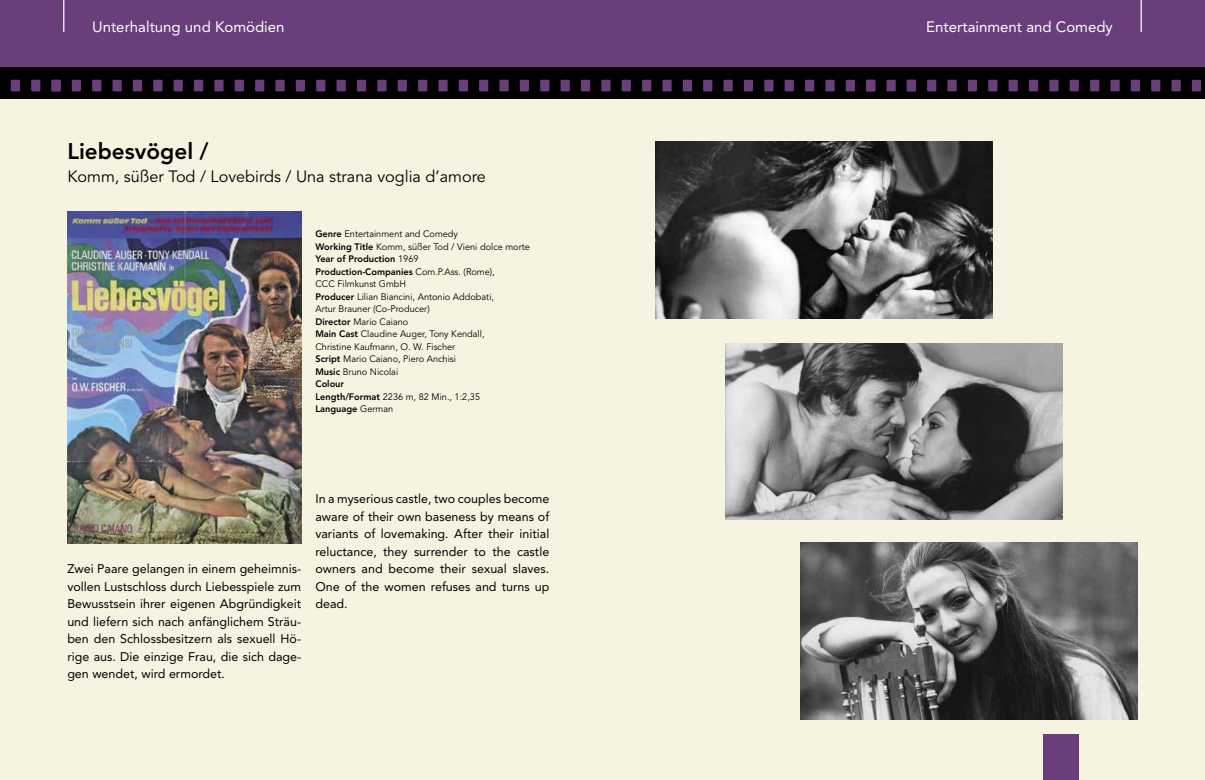
<style>
.page{position:relative;width:1205px;height:780px;background:#fff}
.page>*{position:absolute;margin:0;border:0;box-sizing:border-box;transform-origin:0 0}
.t1{font:800 22.5px "Avenir";color:#000}
.t2{font:16.25px "Avenir LT Pro";color:#000}
.t3{font:15px "Avenir";color:#fff}
.t4{font:12.5px/17.5px "Avenir";color:#000;text-align:justify}
.t5{font:9.38px/12.5px "Avenir LT Pro";color:#000}
.t6{font:800 9.38px/12.5px "Avenir";color:#000}
.s1{font-family:"Avenir";font-weight:800}
.s2{font-family:"Avenir LT Pro";font-weight:400}
</style>
<div class="page">
<div style="left:0;top:99px;width:1205px;height:681px;background:#f6f4e0"></div>
<div style="left:0;top:0;width:1205px;height:67px;background:#6a3d7b"></div>
<hr style="left:63px;top:0;width:1px;height:32px;background:#fff">
<hr style="left:1140px;top:0;width:2px;height:32px;background:#fff">
<div style="left:0;top:67px;width:1205px;height:32px;background:#000"></div>
<div style="left:1044px;top:733px;width:35px;height:47px;background:#6a3d7b"></div>
<div style="left:72px;top:80px;width:9px;height:11px;background:#6a3d7b"></div>
<div style="left:92px;top:80px;width:9px;height:11px;background:#6a3d7b"></div>
<div style="left:11px;top:80px;width:9px;height:11px;background:#6a3d7b"></div>
<div style="left:31px;top:80px;width:9px;height:11px;background:#6a3d7b"></div>
<div style="left:52px;top:80px;width:9px;height:11px;background:#6a3d7b"></div>
<div style="left:112px;top:80px;width:10px;height:11px;background:#6a3d7b"></div>
<div style="left:133px;top:80px;width:9px;height:11px;background:#6a3d7b"></div>
<div style="left:153px;top:80px;width:9px;height:11px;background:#6a3d7b"></div>
<div style="left:174px;top:80px;width:9px;height:11px;background:#6a3d7b"></div>
<div style="left:194px;top:80px;width:9px;height:11px;background:#6a3d7b"></div>
<div style="left:214px;top:80px;width:10px;height:11px;background:#6a3d7b"></div>
<div style="left:235px;top:80px;width:9px;height:11px;background:#6a3d7b"></div>
<div style="left:255px;top:80px;width:9px;height:11px;background:#6a3d7b"></div>
<div style="left:275px;top:80px;width:10px;height:11px;background:#6a3d7b"></div>
<div style="left:296px;top:80px;width:9px;height:11px;background:#6a3d7b"></div>
<div style="left:316px;top:80px;width:9px;height:11px;background:#6a3d7b"></div>
<div style="left:336px;top:80px;width:10px;height:11px;background:#6a3d7b"></div>
<div style="left:357px;top:80px;width:9px;height:11px;background:#6a3d7b"></div>
<div style="left:377px;top:80px;width:9px;height:11px;background:#6a3d7b"></div>
<div style="left:398px;top:80px;width:9px;height:11px;background:#6a3d7b"></div>
<div style="left:418px;top:80px;width:9px;height:11px;background:#6a3d7b"></div>
<div style="left:438px;top:80px;width:10px;height:11px;background:#6a3d7b"></div>
<div style="left:459px;top:80px;width:9px;height:11px;background:#6a3d7b"></div>
<div style="left:927px;top:80px;width:9px;height:11px;background:#6a3d7b"></div>
<div style="left:947px;top:80px;width:9px;height:11px;background:#6a3d7b"></div>
<div style="left:886px;top:80px;width:10px;height:11px;background:#6a3d7b"></div>
<div style="left:907px;top:80px;width:9px;height:11px;background:#6a3d7b"></div>
<div style="left:968px;top:80px;width:9px;height:11px;background:#6a3d7b"></div>
<div style="left:988px;top:80px;width:9px;height:11px;background:#6a3d7b"></div>
<div style="left:1008px;top:80px;width:10px;height:11px;background:#6a3d7b"></div>
<div style="left:1029px;top:80px;width:9px;height:11px;background:#6a3d7b"></div>
<div style="left:1049px;top:80px;width:9px;height:11px;background:#6a3d7b"></div>
<div style="left:1069px;top:80px;width:10px;height:11px;background:#6a3d7b"></div>
<div style="left:1090px;top:80px;width:9px;height:11px;background:#6a3d7b"></div>
<div style="left:1110px;top:80px;width:9px;height:11px;background:#6a3d7b"></div>
<div style="left:1131px;top:80px;width:9px;height:11px;background:#6a3d7b"></div>
<div style="left:1151px;top:80px;width:9px;height:11px;background:#6a3d7b"></div>
<div style="left:1171px;top:80px;width:10px;height:11px;background:#6a3d7b"></div>
<div style="left:1192px;top:80px;width:9px;height:11px;background:#6a3d7b"></div>
<div style="left:479px;top:80px;width:9px;height:11px;background:#6a3d7b"></div>
<div style="left:499px;top:80px;width:10px;height:11px;background:#6a3d7b"></div>
<div style="left:520px;top:80px;width:9px;height:11px;background:#6a3d7b"></div>
<div style="left:540px;top:80px;width:9px;height:11px;background:#6a3d7b"></div>
<div style="left:560px;top:80px;width:10px;height:11px;background:#6a3d7b"></div>
<div style="left:581px;top:80px;width:9px;height:11px;background:#6a3d7b"></div>
<div style="left:601px;top:80px;width:9px;height:11px;background:#6a3d7b"></div>
<div style="left:622px;top:80px;width:9px;height:11px;background:#6a3d7b"></div>
<div style="left:642px;top:80px;width:9px;height:11px;background:#6a3d7b"></div>
<div style="left:662px;top:80px;width:10px;height:11px;background:#6a3d7b"></div>
<div style="left:683px;top:80px;width:9px;height:11px;background:#6a3d7b"></div>
<div style="left:703px;top:80px;width:9px;height:11px;background:#6a3d7b"></div>
<div style="left:723px;top:80px;width:10px;height:11px;background:#6a3d7b"></div>
<div style="left:744px;top:80px;width:9px;height:11px;background:#6a3d7b"></div>
<div style="left:764px;top:80px;width:9px;height:11px;background:#6a3d7b"></div>
<div style="left:784px;top:80px;width:10px;height:11px;background:#6a3d7b"></div>
<div style="left:805px;top:80px;width:9px;height:11px;background:#6a3d7b"></div>
<div style="left:825px;top:80px;width:9px;height:11px;background:#6a3d7b"></div>
<div style="left:846px;top:80px;width:9px;height:11px;background:#6a3d7b"></div>
<div style="left:866px;top:80px;width:9px;height:11px;background:#6a3d7b"></div>
<img style="left:67px;top:212px;width:234px;height:331px">
<img style="left:656px;top:142px;width:336px;height:176px">
<img style="left:801px;top:542px;width:336px;height:177px">
<img style="left:725px;top:343px;width:337px;height:176px">
<p class="t3" style="left:92px;top:18px;width:194px">Unterhaltung und Komödien</p>
<p class="t3" style="left:926px;top:18px;width:188px">Entertainment and Comedy</p>
<h1 class="t1" style="left:67px;top:138px;width:143px">Liebesvögel /</h1>
<h2 class="t2" style="left:67px;top:167px;width:420px">Komm, süßer Tod / Lovebirds / Una strana voglia d’amore</h2>
<p class="t5" style="left:315px;top:228px;width:216px"><span class="s1">Genre</span> Entertainment and Comedy<br><span class="s1">Working Title</span> Komm, süßer Tod / Vieni dolce morte</p>
<p class="t6" style="left:315px;top:252px;width:181px">Year of Production <span class="s2">1969<br></span>Production-Companies <span class="s2">Com.P.Ass. (Rome),</span></p>
<p class="t5" style="left:315px;top:278px;width:180px">CCC Filmkunst GmbH<br><span class="s1">Producer</span> Lilian Biancini, Antonio Addobati,<br>Artur Brauner (Co-Producer)<br><span class="s1">Director</span> Mario Caiano<br><span class="s1">Main Cast</span> Claudine Auger, Tony Kendall,<br>Christine Kaufmann, O. W. Fischer<br><span class="s1">Script</span> Mario Caiano, Piero Anchisi<br><span class="s1">Music</span> Bruno Nicolai</p>
<p class="t6" style="left:315px;top:377px;width:30px">Colour</p>
<p class="t5" style="left:315px;top:390px;width:166px"><span class="s1">Length/Format</span> 2236 m, 82 Min., 1:2,35</p>
<p class="t6" style="left:315px;top:402px;width:79px">Language <span class="s2">German</span></p>
<p class="t4" style="left:67px;top:560px;width:235px">Zwei Paare gelangen in einem geheimnis&shy;vollen Lustschloss durch Liebesspiele zum Bewusstsein ihrer eigenen Abgründigkeit und liefern sich nach anfänglichem Sträu&shy;ben den Schlossbesitzern als sexuell Hö&shy;rige aus. Die einzige Frau, die sich dage&shy;gen wendet, wird ermordet.</p>
<p class="t4" style="left:315px;top:490px;width:235px">In a myserious castle, two couples become aware of their own baseness by means of variants of lovemaking. After their initial reluctance, they surrender to the castle owners and become their sexual slaves.<br>One of the women refuses and turns up dead.</p>
</div>
